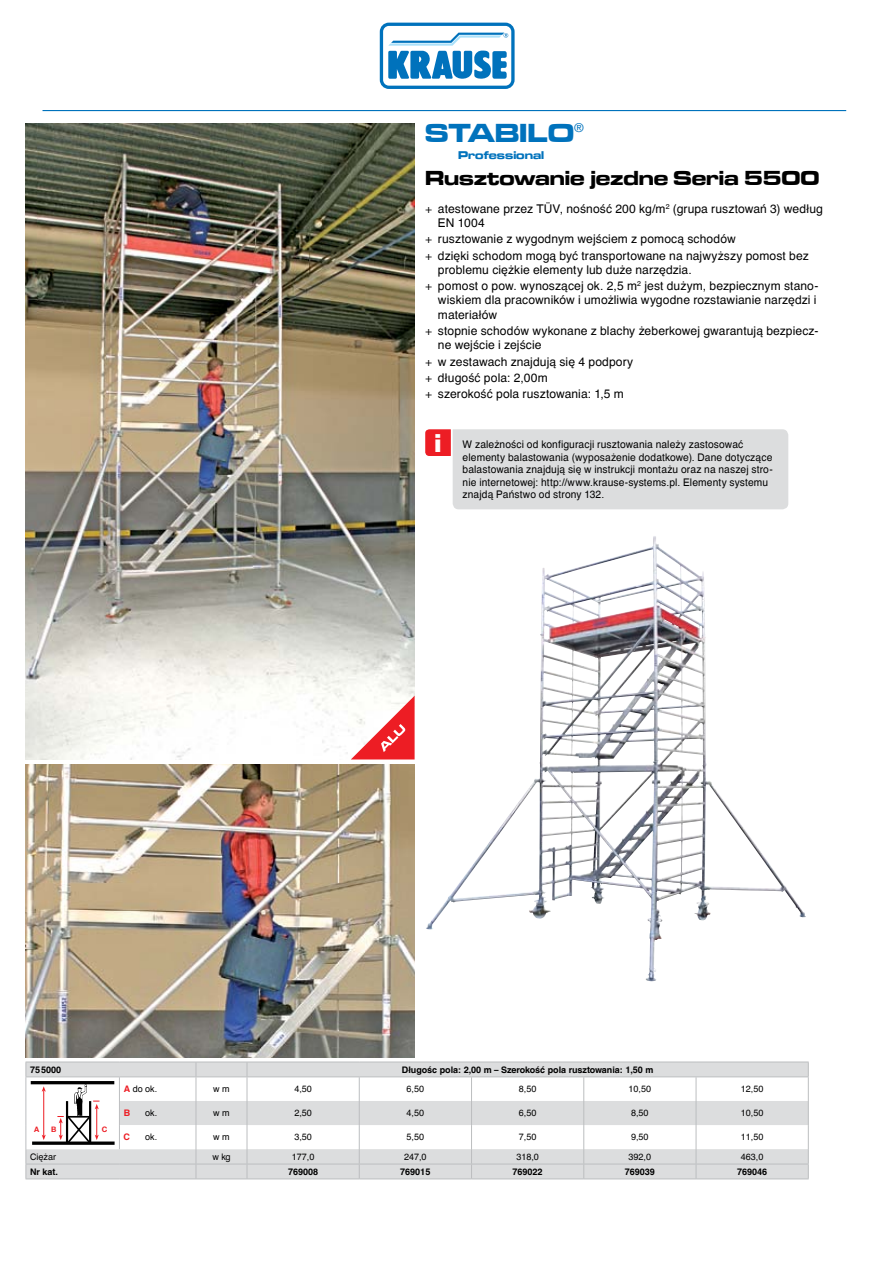
<style>
.page{position:relative;width:893px;height:1263px;background:#fff}
.page>*{position:absolute;margin:0;border:0;box-sizing:border-box;transform-origin:0 0}
.t1{font:27px "Microgramma D Bold Exte";color:#0072bc}
.t2{font:26.7px "Microgramma D Bold Exte";color:#fff}
.t3{font:21px "Microgramma D Bold Exte";color:#000}
.t4{font:12px/16.4px "Helvetica CE";letter-spacing:.01em;color:#000}
.t5{font:11.7px "Microgramma D Bold Exte";color:#0072bc}
.t6{font:10.5px/12.6px "Helvetica CE";letter-spacing:.015em;color:#000}
.t7{font:9px "Helvetica CE";color:#000}
.t8{font:700 9px "Helvetica CE";color:#000}
.t9{font:700 7.5px "Helvetica Neue LT";color:#ed1d24}
.s1{font-family:"Helvetica Neue LT"}
.s2{font-weight:700;color:#ed1d24}
</style>
<div class="page">
<svg style="left:378px;top:21px;width:138px;height:69px"></svg>
<svg style="left:380px;top:23px;width:135px;height:66px"></svg>
<hr style="left:43px;top:110px;width:803px;height:1px;background:#0072bc">
<img style="left:26px;top:123px;width:389px;height:636px">
<svg style="left:351px;top:696px;width:64px;height:63px"></svg>
<hr style="left:26px;top:1061px;width:93px;height:1px;background:#bcbec0">
<hr style="left:119px;top:1061px;width:77px;height:1px;background:#bcbec0">
<hr style="left:196px;top:1061px;width:51px;height:1px;background:#bcbec0">
<hr style="left:247px;top:1061px;width:112px;height:1px;background:#bcbec0">
<hr style="left:359px;top:1061px;width:112px;height:1px;background:#bcbec0">
<hr style="left:471px;top:1061px;width:113px;height:1px;background:#bcbec0">
<hr style="left:584px;top:1061px;width:112px;height:1px;background:#bcbec0">
<hr style="left:696px;top:1061px;width:113px;height:1px;background:#bcbec0">
<svg style="left:26px;top:1062px;width:783px;height:117px"></svg>
<img style="left:426px;top:546px;width:227px;height:383px">
<img style="left:26px;top:764px;width:388px;height:293px">
<svg style="left:425px;top:429px;width:363px;height:80px"></svg>
<h1 class="t1" style="left:425px;top:115px;width:160px">STABILO<sup>®</sup></h1>
<p class="t5" style="left:458px;top:147px;width:88px">Professional</p>
<h3 class="t3" style="left:425px;top:164px;width:396px">Rusztowanie jezdne Seria 5500</h3>
<p class="t4" style="left:438px;top:201px;width:386px;line-height:14.2px;text-indent:-13px"><span class="s1">+</span> atestowane przez TÜV, nośność 200 kg/m<sup>2</sup> (grupa rusztowań 3) według<br>EN 1004</p>
<p class="t4" style="left:425px;top:231px;width:385px"><span class="s1">+</span> rusztowanie z wygodnym wejściem z pomocą schodów<br><span class="s1">+</span> dzięki schodom mogą być transportowane na najwyższy pomost bez</p>
<p class="t4" style="left:425px;top:261px;width:395px;text-indent:13px">problemu ciężkie elementy lub duże narzędzia.<br><span class="s1">+</span> pomost o pow. wynoszącej ok. 2,5 m<sup>2</sup> jest dużym, bezpiecznym stano-</p>
<p class="t4" style="left:438px;top:293px;width:380px;line-height:14.2px">wiskiem dla pracowników i umożliwia wygodne rozstawianie narzędzi i materiałów</p>
<p class="t4" style="left:438px;top:324px;width:382px;line-height:14.2px;text-indent:-13px"><span class="s1">+</span> stopnie schodów wykonane z blachy żeberkowej gwarantują bezpiecz&shy;ne wejście i zejście</p>
<p class="t4" style="left:425px;top:353px;width:209px"><span class="s1">+</span> w zestawach znajdują się 4 podpory <span class="s1">+</span> długość pola: 2,00m<br><span class="s1">+</span> szerokość pola rusztowania: 1,5 m</p>
<h2 class="t2" style="left:434px;top:425px;width:8px">i</h2>
<p class="t6" style="left:463px;top:438px;width:312px">W zależności od konfiguracji rusztowania należy zastosować elementy balastowania (wyposażenie dodatkowe). Dane dotyczące balastowania znajdują się w instrukcji montażu oraz na naszej stro&shy;nie internetowej: http://www.krause-systems.pl. Elementy systemu znajdą Państwo od strony 132.</p>
<p class="t8" style="left:30px;top:1064px;width:33px">75 5000</p>
<p class="t8" style="left:402px;top:1064px;width:253px">Długośc pola: 2,00 m – Szerokość pola rusztowania: 1,50 m</p>
<p class="t7" style="left:124px;top:1084px;width:35px"><span class="s2">A</span> do ok.</p>
<p class="t7" style="left:213px;top:1084px;width:18px">w m</p>
<p class="t7" style="left:294px;top:1084px;width:19px">4,50</p>
<p class="t7" style="left:407px;top:1084px;width:19px">6,50</p>
<p class="t7" style="left:519px;top:1084px;width:19px">8,50</p>
<p class="t7" style="left:629px;top:1084px;width:24px">10,50</p>
<p class="t7" style="left:741px;top:1084px;width:24px">12,50</p>
<p class="t7" style="left:124px;top:1108px;width:35px"><span class="s2">B</span>+ +++ok.</p>
<p class="t7" style="left:213px;top:1108px;width:18px">w m</p>
<p class="t7" style="left:294px;top:1108px;width:19px">2,50</p>
<p class="t7" style="left:407px;top:1108px;width:19px">4,50</p>
<p class="t7" style="left:519px;top:1108px;width:19px">6,50</p>
<p class="t7" style="left:631px;top:1108px;width:19px">8,50</p>
<p class="t7" style="left:741px;top:1108px;width:24px">10,50</p>
<p class="t7" style="left:124px;top:1132px;width:35px"><span class="s2">C</span>+ +++ok.</p>
<p class="t7" style="left:213px;top:1132px;width:18px">w m</p>
<p class="t7" style="left:294px;top:1132px;width:19px">3,50</p>
<p class="t7" style="left:407px;top:1132px;width:19px">5,50</p>
<p class="t7" style="left:519px;top:1132px;width:19px">7,50</p>
<p class="t7" style="left:631px;top:1132px;width:19px">9,50</p>
<p class="t7" style="left:741px;top:1132px;width:24px">11,50</p>
<p class="t7" style="left:30px;top:1151px;width:28px">Ciężar</p>
<p class="t7" style="left:212px;top:1151px;width:20px">w kg</p>
<p class="t7" style="left:292px;top:1151px;width:24px">177,0</p>
<p class="t7" style="left:404px;top:1151px;width:24px">247,0</p>
<p class="t7" style="left:516px;top:1151px;width:24px">318,0</p>
<p class="t7" style="left:629px;top:1151px;width:24px">392,0</p>
<p class="t7" style="left:741px;top:1151px;width:24px">463,0</p>
<p class="t8" style="left:30px;top:1166px;width:29px">Nr kat.</p>
<p class="t8" style="left:288px;top:1166px;width:32px">769008</p>
<p class="t8" style="left:400px;top:1166px;width:32px">769015</p>
<p class="t8" style="left:513px;top:1166px;width:32px">769022</p>
<p class="t8" style="left:625px;top:1166px;width:32px">769039</p>
<p class="t8" style="left:737px;top:1166px;width:32px">769046</p>
<p class="t9" style="left:34px;top:1125px;width:7px">A</p>
<p class="t9" style="left:51px;top:1125px;width:7px">B</p>
<p class="t9" style="left:102px;top:1125px;width:7px">C</p>
</div>
